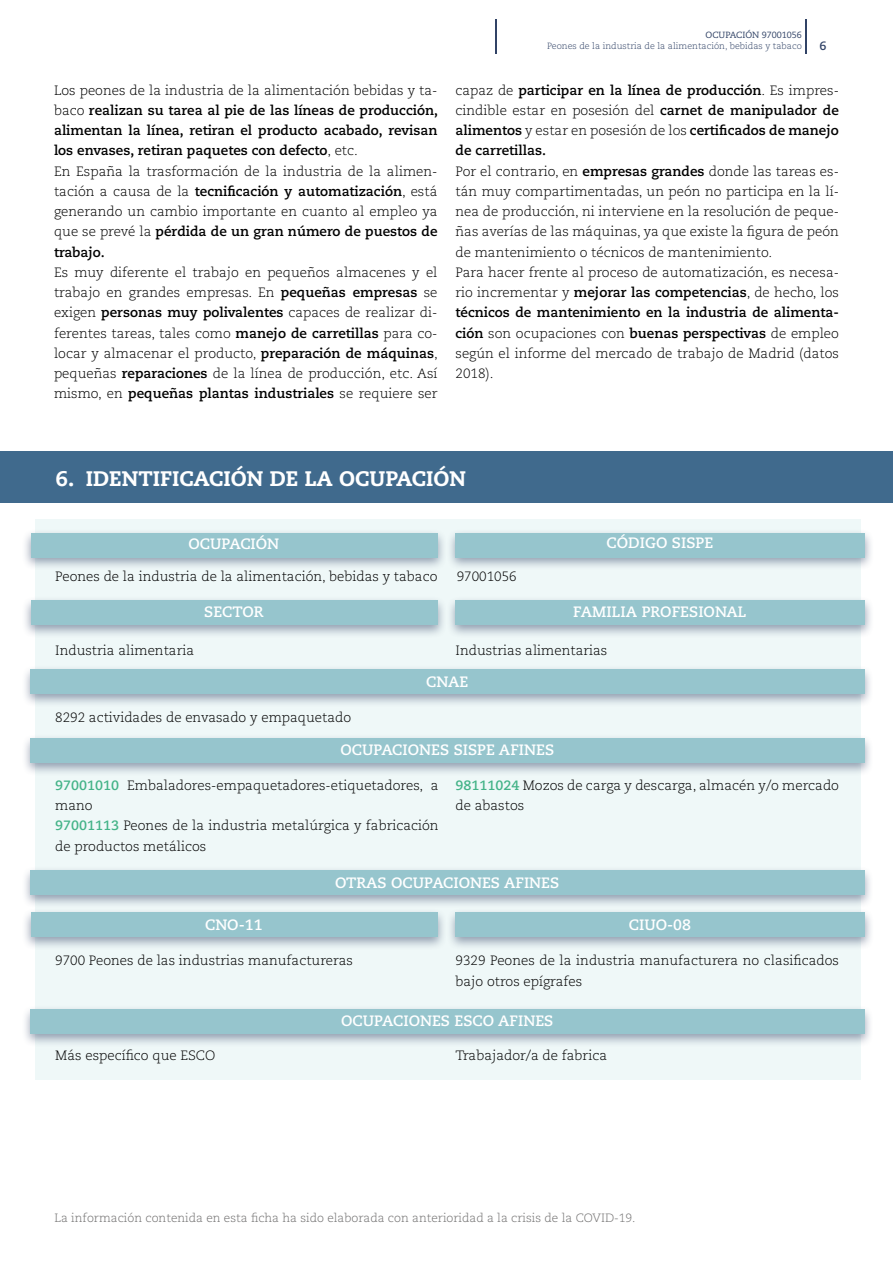
<style>
.page{position:relative;width:893px;height:1263px;background:#fff}
.page>*{position:absolute;margin:0;border:0;box-sizing:border-box;transform-origin:0 0}
.t1{font:800 21px "Caecilia LT Std";color:#fff}
.t2{font:700 15px "Caecilia LT Std";color:#fff}
.t3{font:300 13.5px/20.2px "Caecilia LT Std";color:#000}
.t4{font:700 13.5px/20.2px "Caecilia LT Std";color:#000}
.t5{font:300 12px "Caecilia LT Std";color:#706f6f}
.t6{font:700 12px "Caecilia LT Std";color:#314366}
.t7{font:300 9px "Caecilia LT Std";color:#314366}
.t8{font:9px "Caecilia LT Std";color:#314366}
.s1{font-weight:300}
.s2{font-weight:700}
.s3{font-weight:700;color:#44b388}
</style>
<div class="page">
<hr style="left:805px;top:20px;width:1px;height:34px;background:#314366">
<hr style="left:496px;top:20px;width:1px;height:34px;background:#314366">
<div style="left:35px;top:520px;width:825px;height:560px;background:#eff8f8"></div>
<div style="left:0;top:451px;width:893px;height:52px;background:#406a8d"></div>
<div style="left:21px;top:528px;width:425px;height:43px;background:#314366;opacity:.5"></div>
<div style="left:31px;top:533px;width:406px;height:24px;background:#96c5cd"></div>
<div style="left:21px;top:596px;width:425px;height:42px;background:#314366;opacity:.5"></div>
<div style="left:31px;top:601px;width:406px;height:24px;background:#96c5cd"></div>
<div style="left:446px;top:528px;width:428px;height:43px;background:#314366;opacity:.5"></div>
<div style="left:455px;top:533px;width:410px;height:24px;background:#96c5cd"></div>
<div style="left:446px;top:596px;width:428px;height:42px;background:#314366;opacity:.5"></div>
<div style="left:455px;top:601px;width:410px;height:24px;background:#96c5cd"></div>
<div style="left:21px;top:734px;width:853px;height:42px;background:#314366;opacity:.5"></div>
<div style="left:31px;top:739px;width:834px;height:24px;background:#96c5cd"></div>
<div style="left:21px;top:665px;width:853px;height:42px;background:#314366;opacity:.5"></div>
<div style="left:31px;top:670px;width:834px;height:24px;background:#96c5cd"></div>
<div style="left:21px;top:908px;width:425px;height:42px;background:#314366;opacity:.5"></div>
<div style="left:31px;top:913px;width:406px;height:24px;background:#96c5cd"></div>
<div style="left:21px;top:1005px;width:853px;height:42px;background:#314366;opacity:.5"></div>
<div style="left:31px;top:1010px;width:834px;height:24px;background:#96c5cd"></div>
<div style="left:446px;top:908px;width:428px;height:42px;background:#314366;opacity:.5"></div>
<div style="left:455px;top:913px;width:410px;height:24px;background:#96c5cd"></div>
<div style="left:21px;top:866px;width:853px;height:42px;background:#314366;opacity:.5"></div>
<div style="left:31px;top:871px;width:834px;height:24px;background:#96c5cd"></div>
<p class="t4" style="left:54px;top:80px;width:385px"><span class="s1">Los peones de la industria de la alimentación bebidas y ta&shy;baco</span> realizan su tarea al pie de las líneas de producción, alimentan la línea, retiran el producto acabado, revisan los envases, retiran paquetes con defecto<span class="s1">, etc.<br>En España la trasformación de la industria de la alimen&shy;tación a causa de la</span> tecnificación y automatización<span class="s1">, está generando un cambio importante en cuanto al empleo ya que se prevé la</span> pérdida de un gran número de puestos de trabajo.</p>
<p class="t3" style="left:54px;top:262px;width:385px;text-align:justify">Es muy diferente el trabajo en pequeños almacenes y el trabajo en grandes empresas. En <span class="s2">pequeñas empresas</span> se exigen <span class="s2">personas muy polivalentes</span> capaces de realizar di&shy;ferentes tareas, tales como <span class="s2">manejo de carretillas</span> para co&shy;locar y almacenar el producto, <span class="s2">preparación de máquinas</span>, pequeñas <span class="s2">reparaciones</span> de la línea de producción, etc. Así mismo, en <span class="s2">pequeñas plantas industriales</span> se requiere ser</p>
<p class="t8" style="left:706px;top:29px;width:98px">OCUPACIÓN 97001056</p>
<p class="t7" style="left:547px;top:41px;width:256px">Peones de la industria de la alimentación, bebidas y tabaco</p>
<p class="t6" style="left:819px;top:39px;width:9px">6</p>
<p class="t3" style="left:455px;top:80px;width:385px">capaz de <span class="s2">participar en la línea de producción</span>. Es impres&shy;cindible estar en posesión del <span class="s2">carnet de manipulador de alimentos</span> y estar en posesión de los <span class="s2">certificados de manejo de carretillas.<br></span>Por el contrario, en <span class="s2">empresas grandes</span> donde las tareas es&shy;tán muy compartimentadas, un peón no participa en la lí&shy;nea de producción, ni interviene en la resolución de peque&shy;ñas averías de las máquinas, ya que existe la figura de peón de mantenimiento o técnicos de mantenimiento.<br>Para hacer frente al proceso de automatización, es necesa&shy;rio incrementar y <span class="s2">mejorar las competencias</span>, de hecho, los <span class="s2">técnicos de mantenimiento en la industria de alimenta&shy;ción</span> son ocupaciones con <span class="s2">buenas perspectivas</span> de empleo según el informe del mercado de trabajo de Madrid (datos 2018).</p>
<h1 class="t1" style="left:56px;top:466px;width:412px">6. IDENTIFICACIÓN DE LA OCUPACIÓN</h1>
<p class="t2" style="left:188px;top:535px;width:92px">OCUPACIÓN</p>
<p class="t3" style="left:55px;top:566px;width:384px">Peones de la industria de la alimentación, bebidas y tabaco</p>
<p class="t2" style="left:204px;top:603px;width:61px">SECTOR</p>
<p class="t3" style="left:457px;top:566px;width:62px">97001056</p>
<p class="t2" style="left:607px;top:534px;width:108px">CÓDIGO SISPE</p>
<p class="t2" style="left:573px;top:603px;width:175px">FAMILIA PROFESIONAL</p>
<p class="t3" style="left:55px;top:640px;width:140px">Industria alimentaria</p>
<p class="t3" style="left:55px;top:708px;width:297px">8292 actividades de envasado y empaquetado</p>
<p class="t3" style="left:455px;top:640px;width:153px">Industrias alimentarias</p>
<p class="t2" style="left:426px;top:672px;width:44px">CNAE</p>
<p class="t2" style="left:340px;top:740px;width:215px">OCUPACIONES SISPE AFINES</p>
<p class="t3" style="left:55px;top:775px;width:385px"><span class="s3">97001010</span> Embaladores-empaquetadores-etiquetadores, a mano<br><span class="s3">97001113</span> Peones de la industria metalúrgica y fabricación de productos metálicos</p>
<p class="t3" style="left:455px;top:775px;width:385px"><span class="s3">98111024</span> Mozos de carga y descarga, almacén y/o mercado de abastos</p>
<p class="t2" style="left:205px;top:916px;width:59px">CNO-11</p>
<p class="t2" style="left:335px;top:873px;width:225px">OTRAS OCUPACIONES AFINES</p>
<p class="t2" style="left:629px;top:916px;width:64px">CIUO-08</p>
<p class="t3" style="left:55px;top:951px;width:299px">9700 Peones de las industrias manufactureras</p>
<p class="t3" style="left:455px;top:951px;width:385px">9329 Peones de la industria manufacturera no clasificados bajo otros epígrafes</p>
<p class="t3" style="left:55px;top:1045px;width:162px">Más específico que ESCO</p>
<p class="t2" style="left:341px;top:1012px;width:214px">OCUPACIONES ESCO AFINES</p>
<p class="t3" style="left:455px;top:1045px;width:153px">Trabajador/a de fabrica</p>
<p class="t5" style="left:54px;top:1211px;width:583px">La información contenida en esta ficha ha sido elaborada con anterioridad a la crisis de la COVID-19.</p>
</div>
